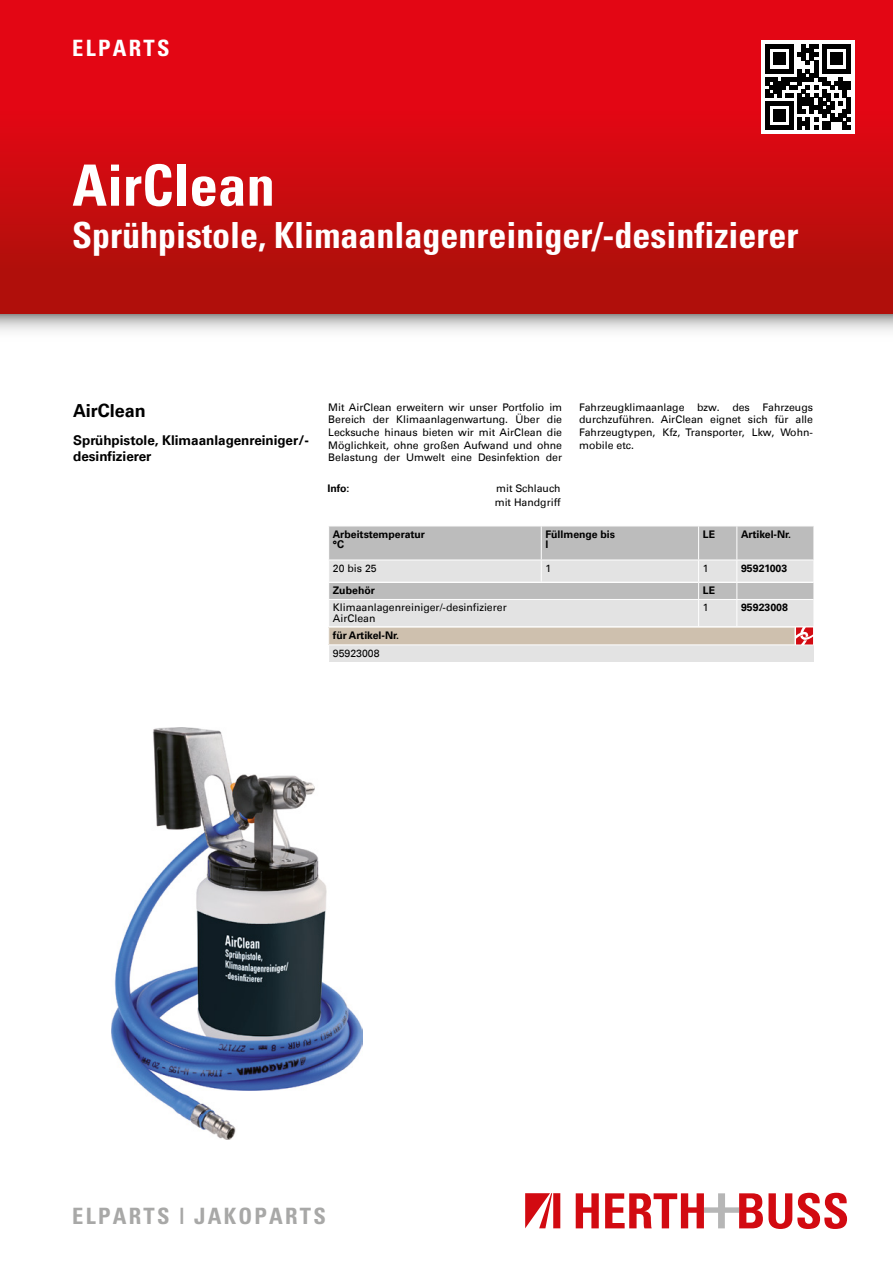
<style>
.page{position:relative;width:893px;height:1263px;background:#fff}
.page>*{position:absolute;margin:0;border:0;box-sizing:border-box;transform-origin:0 0}
.t1{font:700 condensed 57px "Univers";color:#fff}
.t2{font:700 condensed 36px "Univers";color:#fff}
.t3{font:700 condensed 22.5px "Univers";letter-spacing:.1em;color:#a8a8a7}
.t4{font:700 condensed 22.5px "Univers";letter-spacing:.1em;color:#fff}
.t5{font:700 18px "Univers Com 65";color:#000}
.t6{font:700 13.5px/16.5px "Univers Com 65";color:#000}
.t7{font:10.5px/12.6px "Univers Com 55 Roman";color:#000;text-align:justify}
.t8{font:700 10.5px/10.5px "Univers Com 65";color:#000}
</style>
<div class="page">
<img style="left:0;top:0;width:893px;height:331px">
<div style="left:761px;top:40px;width:94px;height:94px;background:#fff"></div>
<svg style="left:765px;top:45px;width:85px;height:85px"></svg>
<svg style="left:576px;top:1193px;width:23px;height:35px"></svg>
<svg style="left:605px;top:1193px;width:242px;height:36px"></svg>
<svg style="left:525px;top:1193px;width:35px;height:35px"></svg>
<svg style="left:328px;top:526px;width:486px;height:135px;background:#d3d1cf"></svg>
<img style="left:111px;top:728px;width:252px;height:411px">
<h3 class="t4" style="left:72px;top:34px;width:99px">ELPARTS</h3>
<h1 class="t1" style="left:72px;top:150px;width:204px">AirClean</h1>
<h2 class="t2" style="left:72px;top:213px;width:728px">Sprühpistole, Klimaanlagenreiniger/-desinfizierer</h2>
<h3 class="t5" style="left:73px;top:400px;width:74px">AirClean</h3>
<p class="t6" style="left:73px;top:432px;width:237px">Sprühpistole, Klimaanlagenreiniger/- desinfizierer</p>
<p class="t7" style="left:328px;top:401px;width:235px">Mit AirClean erweitern wir unser Portfolio im Bereich der Klimaanlagenwartung. Über die Lecksuche hinaus bieten wir mit AirClean die Möglichkeit, ohne großen Aufwand und ohne Belastung der Umwelt eine Desinfektion der</p>
<p class="t7" style="left:579px;top:401px;width:235px">Fahrzeugklimaanlage bzw. des Fahrzeugs durchzuführen. AirClean eignet sich für alle Fahrzeugtypen, Kfz, Transporter, Lkw, Wohn&shy;mobile etc.</p>
<p class="t8" style="left:327px;top:483px;width:24px">Info:</p>
<p class="t7" style="left:495px;top:482px;width:67px;line-height:13.5px">mit Schlauch mit Handgriff</p>
<p class="t8" style="left:333px;top:529px;width:94px">Arbeitstemperatur °C</p>
<p class="t8" style="left:545px;top:529px;width:71px">Füllmenge bis l</p>
<p class="t8" style="left:703px;top:529px;width:14px">LE</p>
<p class="t8" style="left:741px;top:529px;width:52px">Artikel-Nr.</p>
<p class="t7" style="left:333px;top:562px;width:45px">20 bis 25</p>
<p class="t7" style="left:545px;top:562px;width:7px">1</p>
<p class="t7" style="left:703px;top:562px;width:7px">1</p>
<p class="t8" style="left:741px;top:563px;width:48px">95921003</p>
<p class="t8" style="left:333px;top:585px;width:43px">Zubehör</p>
<p class="t8" style="left:703px;top:585px;width:14px">LE</p>
<p class="t7" style="left:333px;top:602px;width:175px;line-height:10.5px">Klimaanlagenreiniger/-desinfizierer<br>AirClean</p>
<p class="t7" style="left:703px;top:601px;width:7px">1</p>
<p class="t8" style="left:741px;top:602px;width:48px">95923008</p>
<p class="t8" style="left:333px;top:630px;width:68px">für Artikel-Nr.</p>
<p class="t7" style="left:333px;top:647px;width:48px">95923008</p>
<h3 class="t3" style="left:72px;top:1202px;width:255px">ELPARTS | JAKOPARTS</h3>
</div>
